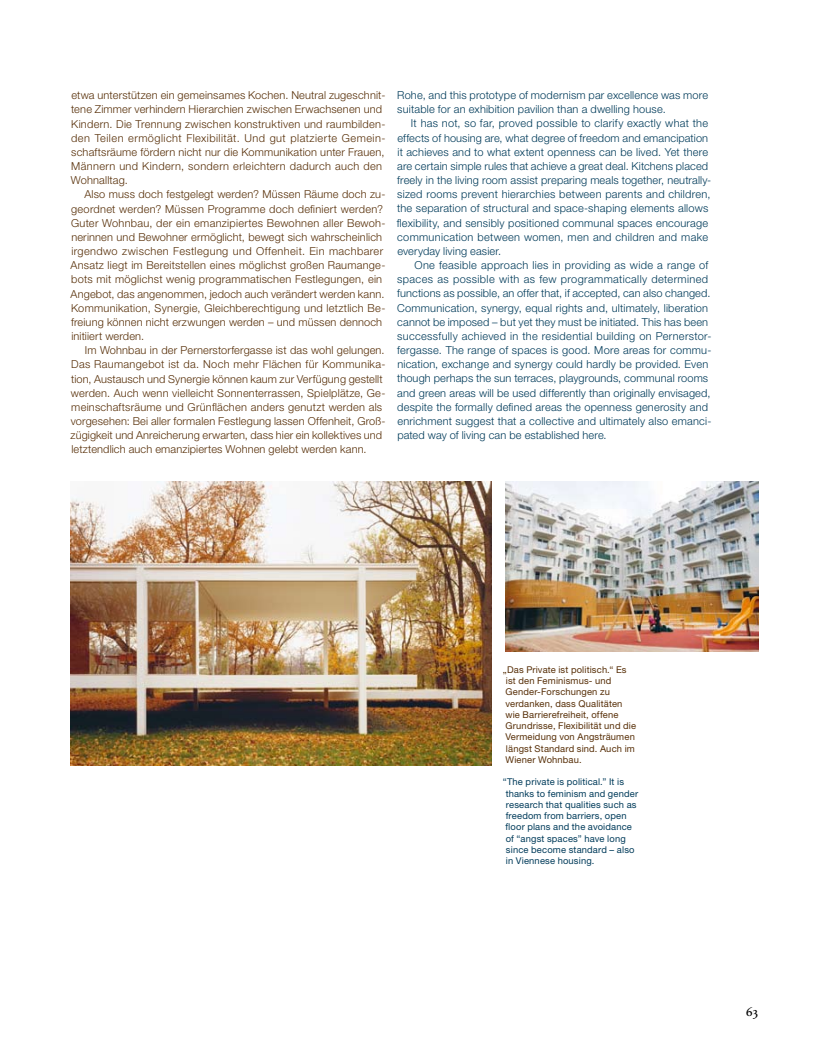
<style>
.page{position:relative;width:815px;height:1063px;background:#fff}
.page>*{position:absolute;margin:0;border:0;box-sizing:border-box;transform-origin:0 0}
.t1{font:12.5px "Epic";color:#000}
.t2{font:300 11px/14.1px "Helvetica Neue LT Std";letter-spacing:.02em;color:#572f08}
.t3{font:300 11px/14.1px "Helvetica Neue LT Std";letter-spacing:.015em;color:#003b5a}
.t4{font:9.38px/11.2px "Helvetica Neue LT Std";letter-spacing:.015em;color:#572f08}
.t5{font:9.38px/11.2px "Helvetica Neue LT Std";letter-spacing:.015em;color:#003b5a}
</style>
<div class="page">
<img style="left:71px;top:482px;width:420px;height:283px">
<img style="left:506px;top:482px;width:252px;height:170px">
<p class="t2" style="left:71px;top:88px;width:316px">etwa unterstützen ein gemeinsames Kochen. Neutral zugeschnit&shy;tene Zimmer verhindern Hierarchien zwischen Erwachsenen und Kindern. Die Trennung zwischen konstruktiven und raumbilden&shy;den Teilen ermöglicht Flexibilität. Und gut platzierte Gemein&shy;schaftsräume fördern nicht nur die Kommunikation unter Frauen, Männern und Kindern, sondern erleichtern dadurch auch den Wohnalltag.</p>
<p class="t2" style="left:71px;top:187px;width:316px;text-indent:14px">Also muss doch festgelegt werden? Müssen Räume doch zu&shy;geordnet werden? Müssen Programme doch definiert werden?<br>Guter Wohnbau, der ein emanzipiertes Bewohnen aller Bewoh&shy;nerinnen und Bewohner ermöglicht, bewegt sich wahrscheinlich irgendwo zwischen Festlegung und Offenheit. Ein machbarer Ansatz liegt im Bereitstellen eines möglichst großen Raumange&shy;bots mit möglichst wenig programmatischen Festlegungen, ein Angebot, das angenommen, jedoch auch verändert werden kann.<br>Kommunikation, Synergie, Gleichberechtigung und letztlich Be&shy;freiung können nicht erzwungen werden – und müssen dennoch initiiert werden.</p>
<p class="t2" style="left:71px;top:343px;width:316px;text-indent:14px">Im Wohnbau in der Pernerstorfergasse ist das wohl gelungen.<br>Das Raumangebot ist da. Noch mehr Flächen für Kommunika&shy;tion, Austausch und Synergie können kaum zur Verfügung gestellt werden. Auch wenn vielleicht Sonnenterrassen, Spielplätze, Ge&shy;meinschaftsräume und Grünflächen anders genutzt werden als vorgesehen: Bei aller formalen Festlegung lassen Offenheit, Groß&shy;zügigkeit und Anreicherung erwarten, dass hier ein kollektives und letztendlich auch emanzipiertes Wohnen gelebt werden kann.</p>
<p class="t3" style="left:397px;top:88px;width:312px">Rohe, and this prototype of modernism par excellence was more suitable for an exhibition pavilion than a dwelling house.</p>
<p class="t3" style="left:397px;top:116px;width:316px;text-indent:14px">It has not, so far, proved possible to clarify exactly what the effects of housing are, what degree of freedom and emancipation it achieves and to what extent openness can be lived. Yet there are certain simple rules that achieve a great deal. Kitchens placed freely in the living room assist preparing meals together, neutrally&shy;sized rooms prevent hierarchies between parents and children, the separation of structural and space-shaping elements allows flexibility, and sensibly positioned communal spaces encourage communication between women, men and children and make everyday living easier.</p>
<p class="t3" style="left:397px;top:258px;width:316px;text-indent:17px">One feasible approach lies in providing as wide a range of spaces as possible with as few programmatically determined functions as possible, an offer that, if accepted, can also changed.<br>Communication, synergy, equal rights and, ultimately, liberation cannot be imposed – but yet they must be initiated. This has been successfully achieved in the residential building on Pernerstor&shy;fergasse. The range of spaces is good. More areas for commu&shy;nication, exchange and synergy could hardly be provided. Even though perhaps the sun terraces, playgrounds, communal rooms and green areas will be used differently than originally envisaged, despite the formally defined areas the openness generosity and enrichment suggest that a collective and ultimately also emanci&shy;pated way of living can be established here.</p>
<p class="t4" style="left:503px;top:664px;width:135px">„Das Private ist politisch.“ Es ist den Feminismus- und<br>Gender-Forschungen zu verdanken, dass Qualitäten wie Barrierefreiheit, offene<br>Grundrisse, Flexibilität und die<br>Vermeidung von Angsträumen längst Standard sind. Auch im<br>Wiener Wohnbau.</p>
<p class="t5" style="left:503px;top:776px;width:137px">“The private is political.” It is thanks to feminism and gender research that qualities such as freedom from barriers, open floor plans and the avoidance of “angst spaces” have long since become standard – also in Viennese housing.</p>
<p class="t1" style="left:746px;top:1003px;width:14px">63</p>
</div>
